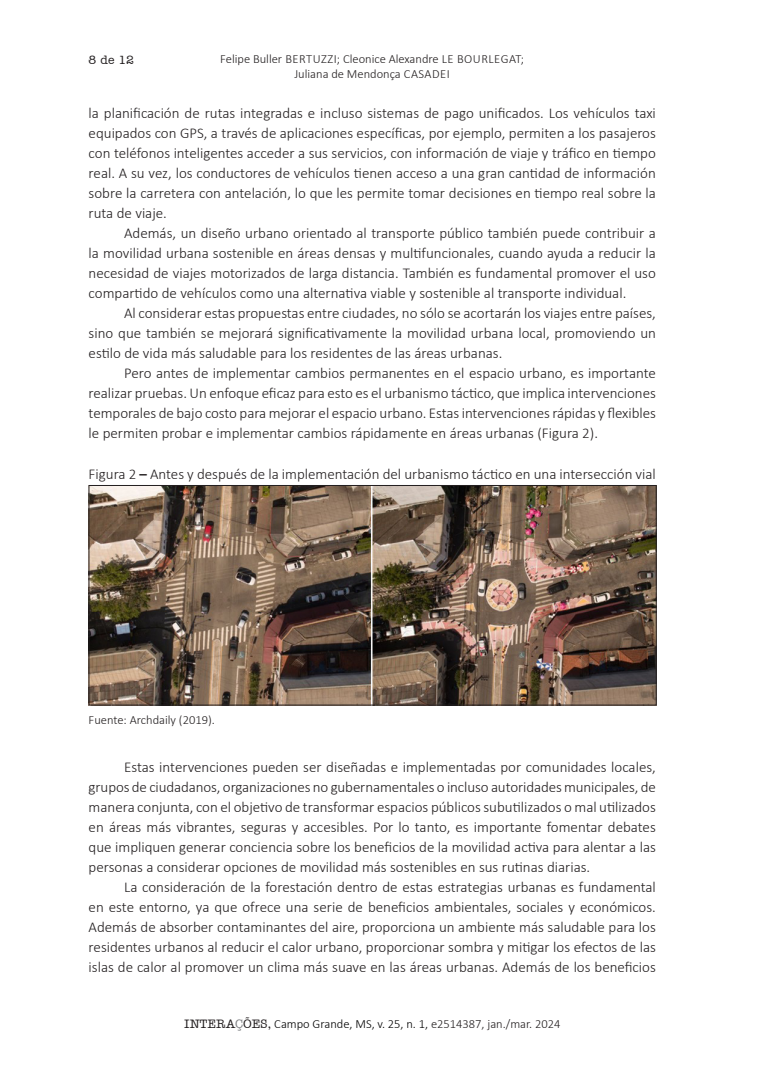
<style>
.page{position:relative;width:780px;height:1088px;background:#fff}
.page>*{position:absolute;margin:0;border:0;box-sizing:border-box;transform-origin:0 0}
.Corpo_do_texto{font:300 15px/20px "Calibri";color:#231f20;text-align:justify}
.Tabela_figura{font:300 15px "Calibri";color:#231f20}
.Legenda{font:300 12.5px/15px "Calibri";color:#231f20;text-align:center}
.t1{font:300 12.5px "Calibri";color:#000}
.t2{font:500 12.5px "Amer Typewriter IT Cby BT";color:#231f20}
.s1{font-weight:700}
.s2{font-family:"Amer Typewriter IT Cby BT";font-weight:500;color:#231f20}
.s3{font-family:"Amer Typewriter IT Cby BT";font-weight:500;color:#808285}
.s4{color:#231f20}
</style>
<div class="page">
<img style="left:91px;top:487px;width:563px;height:216px">
<div style="left:89px;top:485px;width:567px;height:220px;border:1px solid #231f20"></div>
<p class="t2" style="left:89px;top:52px;width:47px">8 de 12</p>
<p class="Legenda" style="left:220px;top:51px;width:305px">Felipe Buller BERTUZZI; Cleonice Alexandre LE BOURLEGAT;<br>Juliana de Mendonça CASADEI</p>
<p class="Corpo_do_texto" style="left:89px;top:102px;width:568px">la planificación de rutas integradas e incluso sistemas de pago unificados. Los vehículos taxi equipados con GPS, a través de aplicaciones específicas, por ejemplo, permiten a los pasajeros con teléfonos inteligentes acceder a sus servicios, con información de viaje y tráfico en tiempo real. A su vez, los conductores de vehículos tienen acceso a una gran cantidad de información sobre la carretera con antelación, lo que les permite tomar decisiones en tiempo real sobre la ruta de viaje.</p>
<p class="Corpo_do_texto" style="left:89px;top:222px;width:568px;text-indent:35px">Además, un diseño urbano orientado al transporte público también puede contribuir a la movilidad urbana sostenible en áreas densas y multifuncionales, cuando ayuda a reducir la necesidad de viajes motorizados de larga distancia. También es fundamental promover el uso compartido de vehículos como una alternativa viable y sostenible al transporte individual.</p>
<p class="Corpo_do_texto" style="left:89px;top:302px;width:568px;text-indent:35px">Al considerar estas propuestas entre ciudades, no sólo se acortarán los viajes entre países, sino que también se mejorará significativamente la movilidad urbana local, promoviendo un estilo de vida más saludable para los residentes de las áreas urbanas.</p>
<p class="Corpo_do_texto" style="left:89px;top:362px;width:568px;text-indent:35px">Pero antes de implementar cambios permanentes en el espacio urbano, es importante realizar pruebas. Un enfoque eficaz para esto es el urbanismo táctico, que implica intervenciones temporales de bajo costo para mejorar el espacio urbano. Estas intervenciones rápidas y flexibles le permiten probar e implementar cambios rápidamente en áreas urbanas (Figura 2).</p>
<p class="Tabela_figura" style="left:89px;top:465px;width:568px">Figura 2 <span class="s1">–</span> Antes y después de la implementación del urbanismo táctico en una intersección vial</p>
<p class="Legenda" style="left:89px;top:712px;width:128px">Fuente: Archdaily (2019).</p>
<p class="Corpo_do_texto" style="left:89px;top:757px;width:569px;text-indent:35px">Estas intervenciones pueden ser diseñadas e implementadas por comunidades locales, grupos de ciudadanos, organizaciones no gubernamentales o incluso autoridades municipales, de manera conjunta, con el objetivo de transformar espacios públicos subutilizados o mal utilizados en áreas más vibrantes, seguras y accesibles. Por lo tanto, es importante fomentar debates que impliquen generar conciencia sobre los beneficios de la movilidad activa para alentar a las personas a considerar opciones de movilidad más sostenibles en sus rutinas diarias.</p>
<p class="Corpo_do_texto" style="left:89px;top:877px;width:568px;text-indent:35px">La consideración de la forestación dentro de estas estrategias urbanas es fundamental en este entorno, ya que ofrece una serie de beneficios ambientales, sociales y económicos.<br>Además de absorber contaminantes del aire, proporciona un ambiente más saludable para los residentes urbanos al reducir el calor urbano, proporcionar sombra y mitigar los efectos de las islas de calor al promover un clima más suave en las áreas urbanas. Además de los beneficios</p>
<p class="t1" style="left:184px;top:1016px;width:377px"><span class="s2">INTERA</span><span class="s3">Ç</span><span class="s2">ÕES,</span> Campo Grande, MS, v. 25, n. 1, <span class="s4">e2514387, jan./mar. 2024</span></p>
</div>
